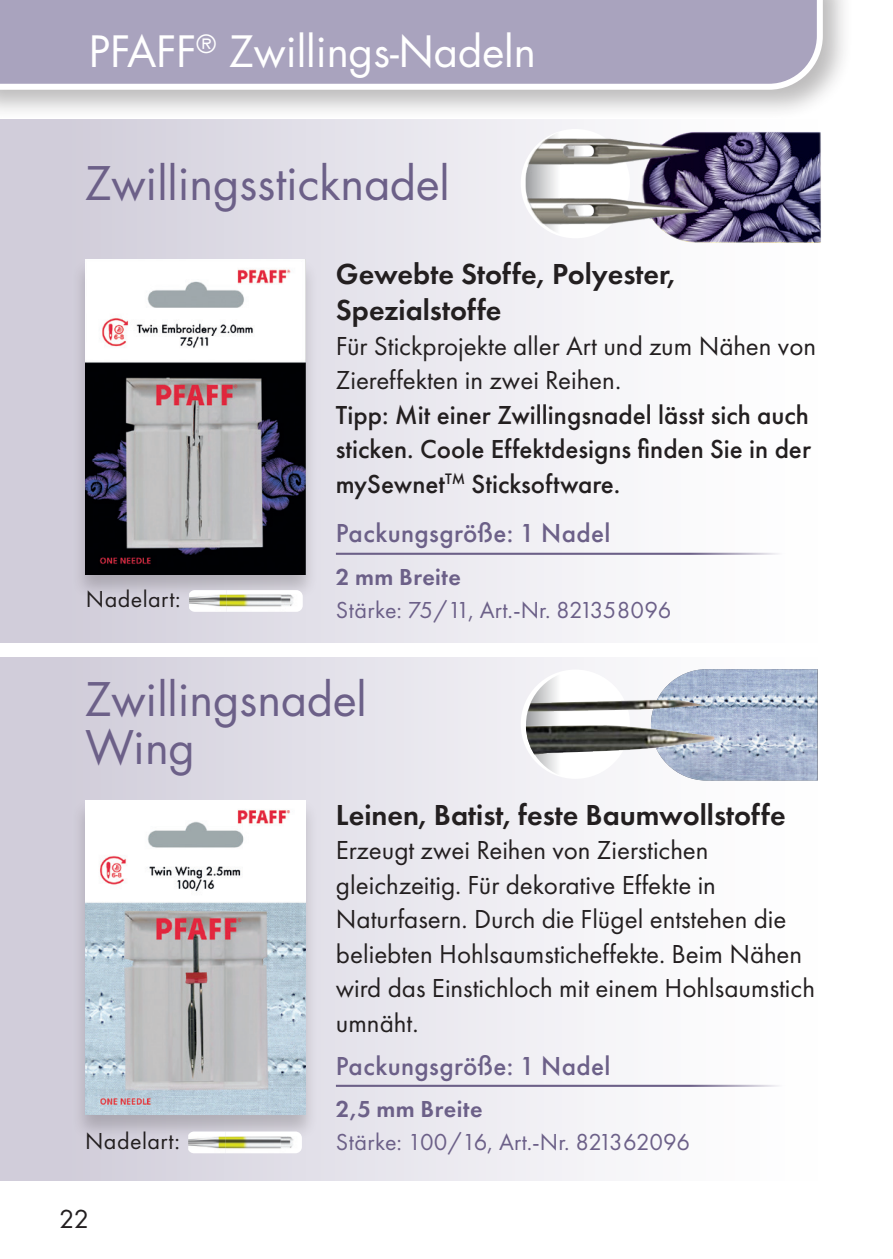
<style>
.page{position:relative;width:893px;height:1259px;background:#fff}
.page>*{position:absolute;margin:0;border:0;box-sizing:border-box;transform-origin:0 0}
.t1{font:45px/48px "Futura Std";color:#6c6088}
.t2{font:42px "Futura Std";color:#fff}
.t3{font:600 30px/36px "Futura PT";color:#231f20}
.t4{font:27px/34.5px "Futura PT";color:#231f20}
.t5{font:500 27px/34.5px "Futura PT";color:#231f20;text-align:justify}
.t6{font:500 27px "Futura PT";letter-spacing:.015em;color:#6c6088}
.t7{font:24px "Futura PT";color:#6c6088}
.t8{font:600 24px "Futura PT";letter-spacing:.02em;color:#6c6088}
.t9{font:24px "Futura PT";letter-spacing:.02em;color:#231f20}
.t10{font:24px "Futura Std";color:#231f20}
</style>
<div class="page">
<div style="left:0;top:0;width:853px;height:120px;background:#231f20;opacity:.3"></div>
<svg style="left:0;top:0;width:826px;height:93px;background:#b0aac2"></svg>
<div style="left:0;top:119px;width:893px;height:524px;background:linear-gradient(to right,#cfcbd9,#fff)"></div>
<div style="left:0;top:657px;width:893px;height:524px;background:linear-gradient(to right,#cfcbd9,#fff)"></div>
<div style="left:72px;top:799px;width:247px;height:341px;background:#231f20;opacity:.22"></div>
<img style="left:85px;top:800px;width:220px;height:315px">
<div style="left:72px;top:258px;width:247px;height:342px;background:#231f20;opacity:.22"></div>
<img style="left:85px;top:259px;width:220px;height:315px">
<div style="left:521px;top:669px;width:109px;height:110px;background:#fff;border-radius:50%"></div>
<img style="left:651px;top:669px;width:166px;height:111px">
<svg style="left:526px;top:670px;width:42px;height:109px"></svg>
<img style="left:526px;top:674px;width:222px;height:101px">
<hr style="left:336px;top:1084px;width:451px;height:3px;background:#6c6088">
<hr style="left:336px;top:553px;width:451px;height:2px;background:#6c6088">
<img style="left:503px;top:122px;width:336px;height:131px">
<img style="left:189px;top:590px;width:114px;height:22px">
<img style="left:188px;top:1131px;width:114px;height:22px">
<h2 class="t2" style="left:89px;top:24px;width:448px">PFAFF<sup>®</sup> Zwillings-Nadeln</h2>
<h1 class="t1" style="left:85px;top:160px;width:366px">Zwillingssticknadel</h1>
<p class="t9" style="left:86px;top:585px;width:96px">Nadelart:</p>
<p class="t3" style="left:336px;top:256px;width:341px">Gewebte Stoffe, Polyester,<br>Spezialstoffe</p>
<p class="t4" style="left:336px;top:328px;width:482px">Für Stickprojekte aller Art und zum Nähen von<br>Ziereffekten in zwei Reihen.</p>
<p class="t5" style="left:336px;top:397px;width:477px">Tipp: Mit einer Zwillingsnadel lässt sich auch sticken. Coole Effektdesigns finden Sie in der mySewnet<sup>TM</sup> Sticksoftware.</p>
<p class="t6" style="left:336px;top:517px;width:276px">Packungsgröße: 1 Nadel</p>
<p class="t8" style="left:336px;top:561px;width:127px">2 mm Breite</p>
<p class="t7" style="left:336px;top:595px;width:337px">Stärke: 75/11, Art.-Nr. 821358096</p>
<h1 class="t1" style="left:85px;top:676px;width:283px">Zwillingsnadel<br>Wing</h1>
<p class="t9" style="left:85px;top:1126px;width:96px">Nadelart:</p>
<p class="t10" style="left:60px;top:1203px;width:31px">22</p>
<p class="t3" style="left:336px;top:796px;width:451px">Leinen, Batist, feste Baumwollstoffe</p>
<p class="t4" style="left:336px;top:833px;width:481px">Erzeugt zwei Reihen von Zierstichen gleichzeitig. Für dekorative Effekte in Naturfasern. Durch die Flügel entstehen die beliebten Hohlsaumsticheffekte. Beim Nähen wird das Einstichloch mit einem Hohlsaumstich umnäht.</p>
<p class="t6" style="left:336px;top:1049px;width:276px">Packungsgröße: 1 Nadel</p>
<p class="t8" style="left:336px;top:1093px;width:148px">2,5 mm Breite</p>
<p class="t7" style="left:336px;top:1127px;width:356px">Stärke: 100/16, Art.-Nr. 821362096</p>
</div>
